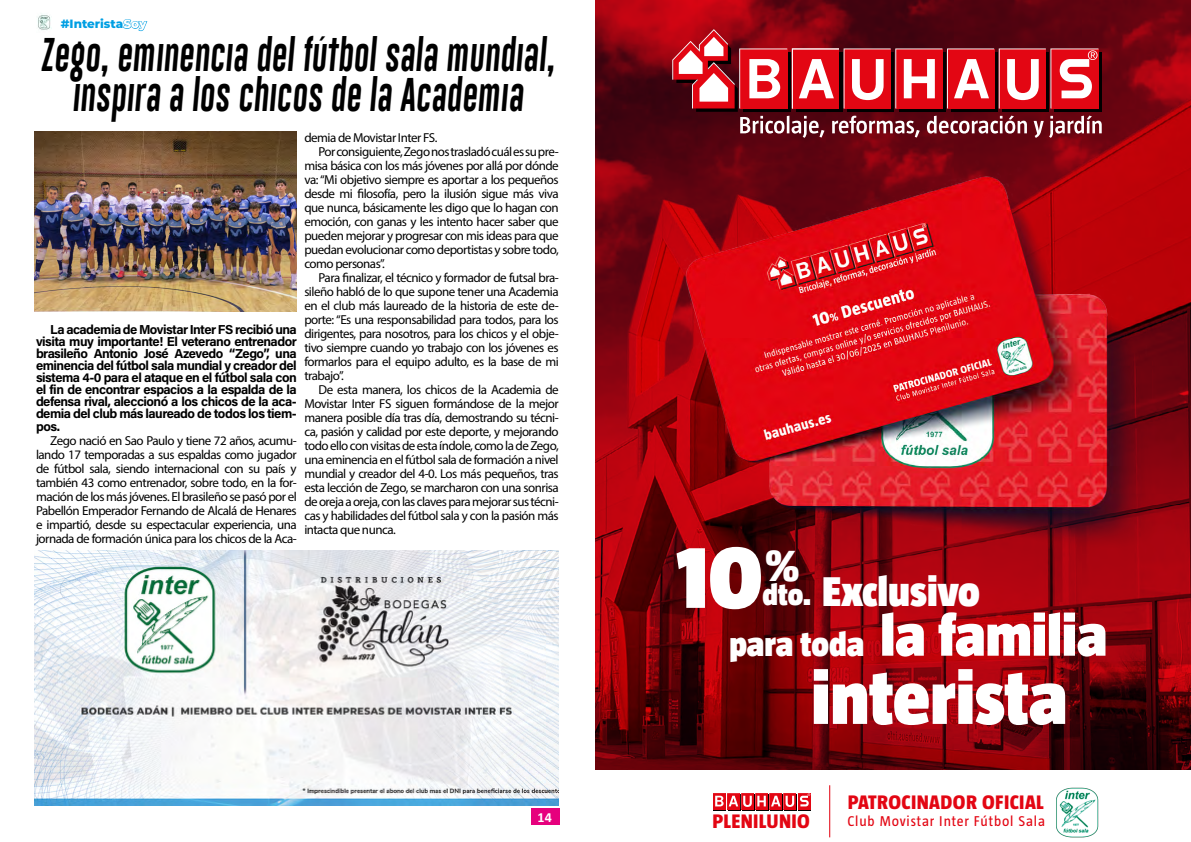
<style>
.page{position:relative;width:1191px;height:842px;background:#fff}
.page>*{position:absolute;margin:0;border:0;box-sizing:border-box;transform-origin:0 0}
.t1{font:900 91.7px "Taz";color:#fff}
.t2{font:900 75.9px "Taz";color:#fff}
.t3{font:900 59.8px "Taz";color:#fff}
.t4{font:900 44.8px "Taz";color:#fff}
.t5{font:900 42.7px "Taz";color:#fff}
.t6{font:34.5px/40px "Gobold Lowplus";color:#000;text-align:center;scale:.87 1}
.t7{font:900 30.5px "Taz";color:#fff}
.t8{font:800 20.1px "Taz";letter-spacing:.02em;color:#e30613}
.t9{font:14.6px "Taz";letter-spacing:.06em;color:#e30613}
.t10{font:700 14px "Calibri";color:#fff}
.t11{font:13px/14px "Myriad Pro";letter-spacing:-.04em;color:#000;text-align:justify}
.t12{font:700 13px/12.1px "Acumin Pro";letter-spacing:-.04em;color:#000;text-align:justify}
.t13{font:800 12px "Montserrat";color:#009fe3}
.s1{font-size:34.5px}
</style>
<div class="page">
<svg style="left:595px;top:0;width:596px;height:769px;background:#74020a"></svg>
<svg style="left:672px;top:29px;width:429px;height:53px;background:#b0323c"></svg>
<img style="left:595px;top:82px;width:596px;height:560px">
<div style="left:728px;top:794px;width:12px;height:16px;background:#e30613"></div>
<svg style="left:798px;top:794px;width:13px;height:16px"></svg>
<div style="left:756px;top:794px;width:12px;height:16px;background:#e30613"></div>
<svg style="left:770px;top:809px;width:13px;height:1px"></svg>
<div style="left:713px;top:794px;width:13px;height:16px;background:#e30613"></div>
<div style="left:742px;top:794px;width:12px;height:16px;background:#e30613"></div>
<svg style="left:784px;top:809px;width:13px;height:1px"></svg>
<svg style="left:713px;top:793px;width:97px;height:16px"></svg>
<img style="left:1056px;top:787px;width:42px;height:50px">
<hr style="left:829px;top:785px;width:1px;height:52px;background:#e30613">
<img style="left:38px;top:15px;width:14px;height:15px">
<div style="left:531px;top:809px;width:28px;height:16px;background:#e6007d"></div>
<img style="left:35px;top:132px;width:262px;height:180px">
<img style="left:35px;top:550px;width:524px;height:255px">
<p class="t13" style="left:61px;top:15px;width:87px">#InteristaSoy</p>
<h3 class="t6" style="left:41px;top:37px;width:597px">Zego, eminencia del fútbol sala mundial, inspira a los chicos de la Academia</h3>
<p class="t11" style="left:304px;top:130px;width:135px">demia de Movistar Inter FS.</p>
<p class="t11" style="left:318px;top:144px;width:242px">Por consiguiente, Zego nos trasladó cuál es su pre-</p>
<p class="t11" style="left:304px;top:158px;width:256px">misa básica con los más jóvenes por allá por dónde</p>
<p class="t11" style="left:304px;top:172px;width:256px">va: “Mi objetivo siempre es aportar a los pequeños</p>
<p class="t11" style="left:304px;top:186px;width:256px">desde mi filosofía, pero la ilusión sigue más viva</p>
<p class="t11" style="left:304px;top:200px;width:256px">que nunca, básicamente les digo que lo hagan con</p>
<p class="t11" style="left:304px;top:214px;width:256px">emoción, con ganas y les intento hacer saber que</p>
<p class="t11" style="left:304px;top:228px;width:256px">pueden mejorar y progresar con mis ideas para que</p>
<p class="t11" style="left:304px;top:242px;width:256px">puedan evolucionar como deportistas y sobre todo,</p>
<p class="t11" style="left:304px;top:256px;width:82px">como personas”.</p>
<p class="t11" style="left:318px;top:270px;width:242px">Para finalizar, el técnico y formador de futsal bra-</p>
<p class="t11" style="left:304px;top:284px;width:256px">sileño habló de lo que supone tener una Academia</p>
<p class="t11" style="left:304px;top:298px;width:256px">en el club más laureado de la historia de este de-</p>
<p class="t11" style="left:304px;top:312px;width:256px">porte: “Es una responsabilidad para todos, para los</p>
<p class="t11" style="left:304px;top:326px;width:256px">dirigentes, para nosotros, para los chicos y el obje-</p>
<p class="t11" style="left:304px;top:340px;width:256px">tivo siempre cuando yo trabajo con los jóvenes es</p>
<p class="t11" style="left:304px;top:354px;width:256px">formarlos para el equipo adulto, es la base de mi</p>
<p class="t11" style="left:304px;top:368px;width:41px">trabajo”.</p>
<p class="t11" style="left:318px;top:382px;width:242px">De esta manera, los chicos de la Academia de</p>
<p class="t11" style="left:304px;top:396px;width:256px">Movistar Inter FS siguen formándose de la mejor</p>
<p class="t11" style="left:304px;top:410px;width:256px">manera posible día tras día, demostrando su técni-</p>
<p class="t11" style="left:304px;top:424px;width:256px">ca, pasión y calidad por este deporte, y mejorando</p>
<p class="t11" style="left:304px;top:438px;width:256px">todo ello con visitas de esta índole, como la de Zego,</p>
<p class="t11" style="left:304px;top:452px;width:256px">una eminencia en el fútbol sala de formación a nivel</p>
<p class="t11" style="left:304px;top:466px;width:256px">mundial y creador del 4-0. Los más pequeños, tras</p>
<p class="t11" style="left:304px;top:480px;width:256px">esta lección de Zego, se marcharon con una sonrisa</p>
<p class="t11" style="left:304px;top:494px;width:256px">de oreja a oreja, con las claves para mejorar sus técni-</p>
<p class="t11" style="left:304px;top:508px;width:256px">cas y habilidades del fútbol sala y con la pasión más</p>
<p class="t11" style="left:304px;top:522px;width:93px">intacta que nunca.</p>
<p class="t12" style="left:36px;top:323px;width:262px;text-indent:14px">La academia de Movistar Inter FS recibió una visita muy importante! El veterano entrenador brasileño Antonio José Azevedo “Zego”, una eminencia del fútbol sala mundial y creador del sistema 4-0 para el ataque en el fútbol sala con el fin de encontrar espacios a la espalda de la defensa rival, aleccionó a los chicos de la aca&shy;demia del club más laureado de todos los tiem&shy;pos.</p>
<p class="t11" style="left:36px;top:433px;width:262px;text-indent:14px">Zego nació en Sao Paulo y tiene 72 años, acumu&shy;lando 17 temporadas a sus espaldas como jugador de fútbol sala, siendo internacional con su país y también 43 como entrenador, sobre todo, en la for&shy;mación de los más jóvenes. El brasileño se pasó por el Pabellón Emperador Fernando de Alcalá de Henares e impartió, desde su espectacular experiencia, una jornada de formación única para los chicos de la Aca-</p>
<p class="t10" style="left:537px;top:807px;width:16px">14</p>
<h1 class="t1" style="left:676px;top:525px;width:88px">10</h1>
<h3 class="t4" style="left:765px;top:541px;width:35px">%</h3>
<h3 class="t5" style="left:822px;top:567px;width:159px">Exclusivo</h3>
<h3 class="t3" style="left:729px;top:602px;width:379px"><span class="s1">para toda</span> la familia</h3>
<h2 class="t2" style="left:811px;top:656px;width:258px">interista</h2>
<h3 class="t7" style="left:762px;top:578px;width:50px">dto.</h3>
<h3 class="t8" style="left:847px;top:791px;width:197px">PATROCINADOR OFICIAL</h3>
<h3 class="t8" style="left:712px;top:809px;width:99px">PLENILUNIO</h3>
<p class="t9" style="left:847px;top:813px;width:199px">Club Movistar Inter Fútbol Sala</p>
</div>
